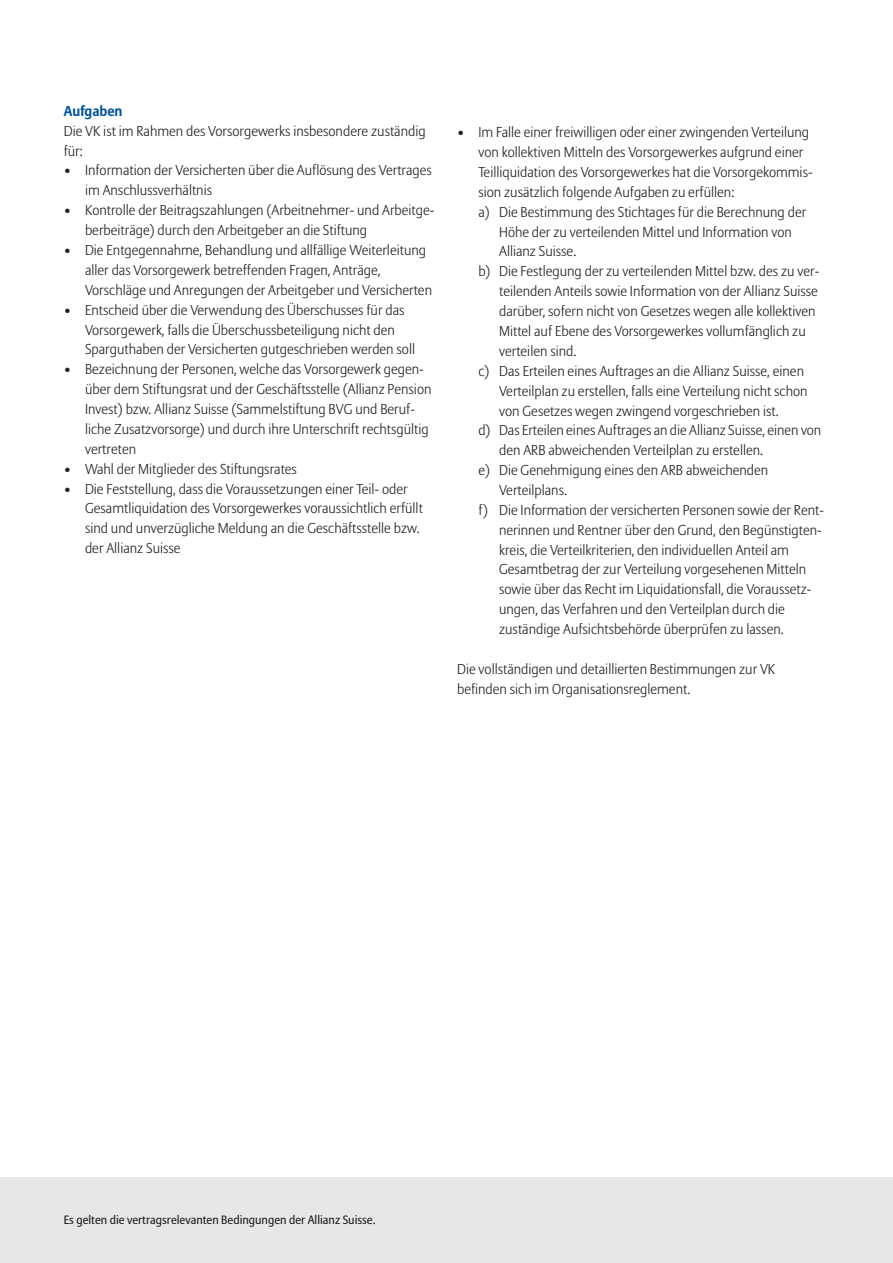
<style>
.page{position:relative;width:893px;height:1263px;background:#fff}
.page>*{position:absolute;margin:0;border:0;box-sizing:border-box;transform-origin:0 0}
.t1{font:300 14.25px/20px "Allianz Sans";color:#231f20}
.t2{font:700 14.25px "Allianz Sans";color:#015399}
.t3{font:12px "Allianz Sans";color:#231f20}
</style>
<div class="page">
<div style="left:0;top:1178px;width:893px;height:85px;background:#e6e7e9"></div>
<p class="t2" style="left:64px;top:102px;width:60px">Aufgaben</p>
<p class="t1" style="left:64px;top:121px;width:363px">Die VK ist im Rahmen des Vorsorgewerks insbesondere zuständig für:</p>
<p class="t1" style="left:85px;top:161px;width:348px;text-indent:-21px">• Information der Versicherten über die Auflösung des Vertrages im Anschlussverhältnis</p>
<p class="t1" style="left:85px;top:201px;width:351px;text-indent:-21px">• Kontrolle der Beitragszahlungen (Arbeitnehmer- und Arbeitge&shy;berbeiträge) durch den Arbeitgeber an die Stiftung</p>
<p class="t1" style="left:85px;top:241px;width:349px;text-indent:-21px">• Die Entgegennahme, Behandlung und allfällige Weiterleitung aller das Vorsorgewerk betreffenden Fragen, Anträge,<br>Vorschläge und Anregungen der Arbeitgeber und Versicherten</p>
<p class="t1" style="left:85px;top:300px;width:332px;text-indent:-21px">• Entscheid über die Verwendung des Überschusses für das<br>Vorsorgewerk, falls die Überschussbeteiligung nicht den<br>Sparguthaben der Versicherten gutgeschrieben werden soll</p>
<p class="t1" style="left:85px;top:360px;width:348px;text-indent:-21px">• Bezeichnung der Personen, welche das Vorsorgewerk gegen&shy;über dem Stiftungsrat und der Geschäftsstelle (Allianz Pension Invest) bzw. Allianz Suisse (Sammelstiftung BVG und Beruf&shy;liche Zusatzvorsorge) und durch ihre Unterschrift rechtsgültig vertreten</p>
<p class="t1" style="left:64px;top:459px;width:235px">• Wahl der Mitglieder des Stiftungsrates</p>
<p class="t1" style="left:85px;top:479px;width:339px;text-indent:-21px">• Die Feststellung, dass die Voraussetzungen einer Teil- oder Gesamtliquidation des Vorsorgewerkes voraussichtlich erfüllt sind und unverzügliche Meldung an die Geschäftsstelle bzw. der Allianz Suisse</p>
<p class="t1" style="left:457px;top:123px;width:354px">• Im Falle einer freiwilligen oder einer zwingenden Verteilung</p>
<p class="t1" style="left:478px;top:143px;width:327px">von kollektiven Mitteln des Vorsorgewerkes aufgrund einer</p>
<p class="t1" style="left:478px;top:163px;width:336px">Teilliquidation des Vorsorgewerkes hat die Vorsorgekommis-</p>
<p class="t1" style="left:478px;top:182px;width:257px">sion zusätzlich folgende Aufgaben zu erfüllen:</p>
<p class="t1" style="left:478px;top:202px;width:329px">a) Die Bestimmung des Stichtages für die Berechnung der</p>
<p class="t1" style="left:499px;top:222px;width:294px">Höhe der zu verteilenden Mittel und Information von</p>
<p class="t1" style="left:499px;top:242px;width:79px">Allianz Suisse.</p>
<p class="t1" style="left:478px;top:262px;width:342px">b) Die Festlegung der zu verteilenden Mittel bzw. des zu ver-</p>
<p class="t1" style="left:499px;top:282px;width:320px">teilenden Anteils sowie Information von der Allianz Suisse</p>
<p class="t1" style="left:499px;top:302px;width:318px">darüber, sofern nicht von Gesetzes wegen alle kollektiven</p>
<p class="t1" style="left:499px;top:322px;width:308px">Mittel auf Ebene des Vorsorgewerkes vollumfänglich zu</p>
<p class="t1" style="left:499px;top:342px;width:79px">verteilen sind.</p>
<p class="t1" style="left:478px;top:361px;width:327px">c) Das Erteilen eines Auftrages an die Allianz Suisse, einen</p>
<p class="t1" style="left:499px;top:381px;width:310px">Verteilplan zu erstellen, falls eine Verteilung nicht schon</p>
<p class="t1" style="left:499px;top:401px;width:281px">von Gesetzes wegen zwingend vorgeschrieben ist.</p>
<p class="t1" style="left:478px;top:421px;width:344px">d) Das Erteilen eines Auftrages an die Allianz Suisse, einen von</p>
<p class="t1" style="left:499px;top:441px;width:265px">den ARB abweichenden Verteilplan zu erstellen.</p>
<p class="t1" style="left:478px;top:461px;width:291px">e) Die Genehmigung eines den ARB abweichenden</p>
<p class="t1" style="left:499px;top:481px;width:69px">Verteilplans.</p>
<p class="t1" style="left:478px;top:500px;width:347px">f) Die Information der versicherten Personen sowie der Rent-</p>
<p class="t1" style="left:499px;top:520px;width:324px">nerinnen und Rentner über den Grund, den Begünstigten-</p>
<p class="t1" style="left:499px;top:540px;width:291px">kreis, die Verteilkriterien, den individuellen Anteil am</p>
<p class="t1" style="left:499px;top:560px;width:309px">Gesamtbetrag der zur Verteilung vorgesehenen Mitteln</p>
<p class="t1" style="left:499px;top:580px;width:314px">sowie über das Recht im Liquidationsfall, die Voraussetz-</p>
<p class="t1" style="left:499px;top:600px;width:287px">ungen, das Verfahren und den Verteilplan durch die</p>
<p class="t1" style="left:499px;top:620px;width:286px">zuständige Aufsichtsbehörde überprüfen zu lassen.</p>
<p class="t1" style="left:457px;top:659px;width:320px">Die vollständigen und detaillierten Bestimmungen zur VK befinden sich im Organisationsreglement.</p>
<p class="t3" style="left:64px;top:1212px;width:313px">Es gelten die vertragsrelevanten Bedingungen der Allianz Suisse.</p>
</div>
